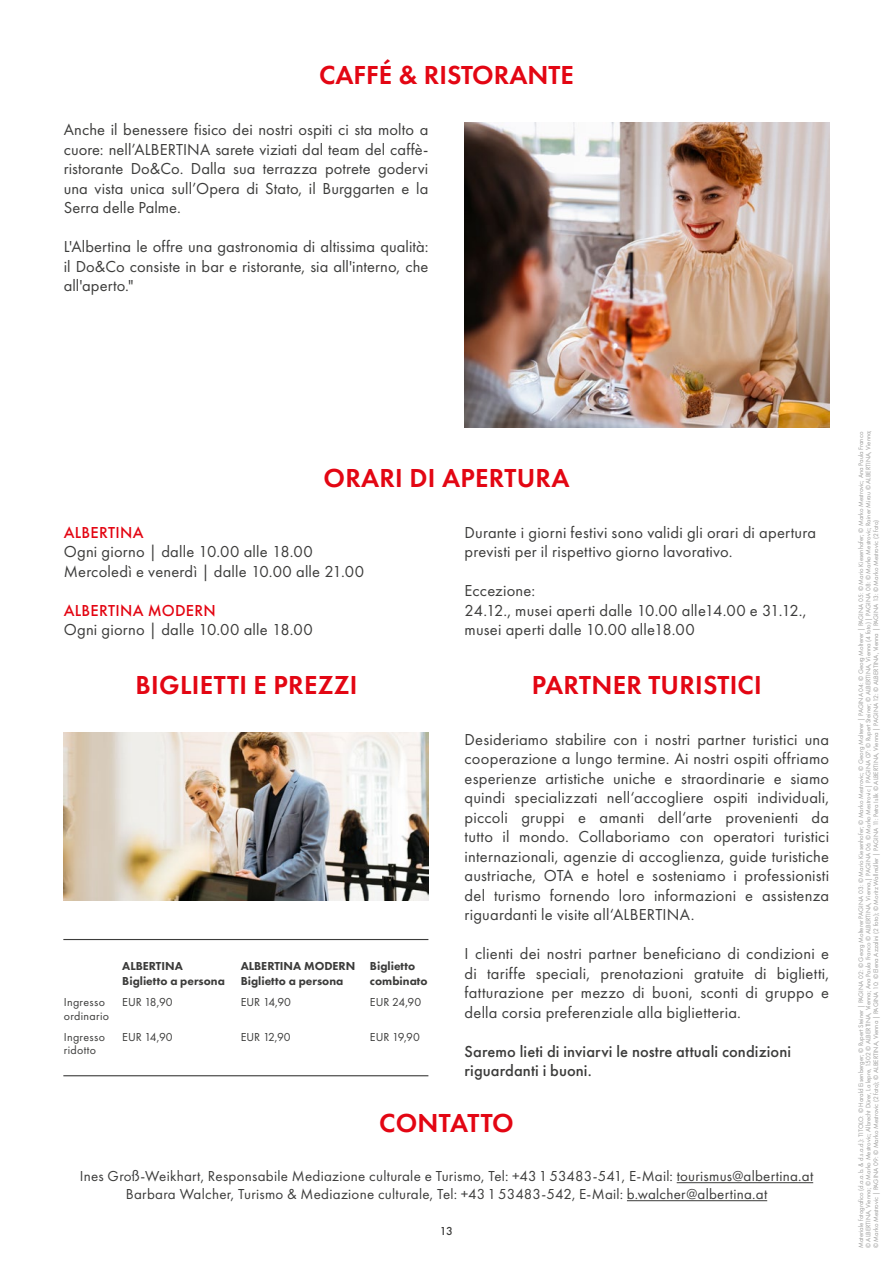
<style>
.page{position:relative;width:893px;height:1263px;background:#fff}
.page>*{position:absolute;margin:0;border:0;box-sizing:border-box;transform-origin:0 0}
.t1{font:600 27px "Futura PT";letter-spacing:.01em;color:#e30613}
.t2{font:16.5px/19.5px "Futura PT";letter-spacing:.01em;color:#3c3c3b;text-align:justify}
.t3{font:500 16.5px/19.5px "Futura PT";letter-spacing:.005em;color:#3c3c3b}
.t4{font:500 16.5px "Futura PT";letter-spacing:.015em;color:#e30613}
.t5{font:15px/18px "Futura PT";letter-spacing:.015em;color:#3c3c3b;text-align:center}
.t6{font:12px/13.5px "Futura PT";letter-spacing:.02em;color:#3c3c3b}
.t7{font:800 12px/15px "Futura PT";color:#3c3c3b}
.t8{font:500 12px "Futura PT";color:#3c3c3b}
.t9{font:6.75px/7.5px "Futura PT";color:#9d9d9c}
</style>
<div class="page">
<hr style="left:677px;top:1182px;width:136px;height:1px;background:#3c3c3b">
<hr style="left:627px;top:1200px;width:140px;height:1px;background:#3c3c3b">
<img style="left:64px;top:732px;width:364px;height:169px">
<img style="left:465px;top:123px;width:364px;height:305px">
<hr style="left:63px;top:939px;width:365px;height:1px;background:#3c3c3b">
<hr style="left:63px;top:1075px;width:365px;height:1px;background:#3c3c3b">
<h1 class="t1" style="left:319px;top:58px;width:256px">CAFFÉ &amp; RISTORANTE</h1>
<p class="t2" style="left:64px;top:120px;width:366px">Anche il benessere fisico dei nostri ospiti ci sta molto a cuore: nell’ALBERTINA sarete viziati dal team del caffè&shy;ristorante Do&amp;Co. Dalla sua terrazza potrete godervi una vista unica sull’Opera di Stato, il Burggarten e la Serra delle Palme.</p>
<p class="t2" style="left:64px;top:237px;width:366px">L'Albertina le offre una gastronomia di altissima qualità: il Do&amp;Co consiste in bar e ristorante, sia all'interno, che all'aperto."</p>
<h1 class="t1" style="left:323px;top:461px;width:248px">ORARI DI APERTURA</h1>
<p class="t4" style="left:64px;top:522px;width:81px">ALBERTINA</p>
<p class="t2" style="left:64px;top:542px;width:302px">Ogni giorno | dalle 10.00 alle 18.00<br>Mercoledì e venerdì | dalle 10.00 alle 21.00</p>
<p class="t4" style="left:64px;top:600px;width:154px">ALBERTINA MODERN</p>
<p class="t2" style="left:64px;top:620px;width:251px">Ogni giorno | dalle 10.00 alle 18.00</p>
<h1 class="t1" style="left:136px;top:668px;width:223px">BIGLIETTI E PREZZI</h1>
<p class="t7" style="left:122px;top:958px;width:104px">ALBERTINA<br>Biglietto a persona</p>
<p class="t7" style="left:241px;top:958px;width:116px">ALBERTINA MODERN<br>Biglietto a persona</p>
<p class="t7" style="left:370px;top:958px;width:59px">Biglietto combinato</p>
<p class="t6" style="left:64px;top:995px;width:47px">Ingresso ordinario</p>
<p class="t6" style="left:122px;top:995px;width:52px">EUR 18,90</p>
<p class="t6" style="left:241px;top:995px;width:52px">EUR 14,90</p>
<p class="t6" style="left:370px;top:995px;width:53px">EUR 24,90</p>
<p class="t6" style="left:64px;top:1030px;width:43px">Ingresso ridotto</p>
<p class="t6" style="left:122px;top:1030px;width:52px">EUR 14,90</p>
<p class="t6" style="left:241px;top:1030px;width:52px">EUR 12,90</p>
<p class="t6" style="left:370px;top:1030px;width:51px">EUR 19,90</p>
<p class="t2" style="left:465px;top:522px;width:353px">Durante i giorni festivi sono validi gli orari di apertura previsti per il rispettivo giorno lavorativo.</p>
<p class="t2" style="left:465px;top:581px;width:343px;text-align:left">Eccezione:<br>24.12., musei aperti dalle 10.00 alle14.00 e 31.12., musei aperti dalle 10.00 alle18.00</p>
<h1 class="t1" style="left:532px;top:668px;width:231px">PARTNER TURISTICI</h1>
<p class="t2" style="left:465px;top:729px;width:366px">Desideriamo stabilire con i nostri partner turistici una cooperazione a lungo termine. Ai nostri ospiti offriamo esperienze artistiche uniche e straordinarie e siamo quindi specializzati nell‘accogliere ospiti individuali, piccoli gruppi e amanti dell‘arte provenienti da tutto il mondo. Collaboriamo con operatori turistici internazionali, agenzie di accoglienza, guide turistiche austriache, OTA e hotel e sosteniamo i professionisti del turismo fornendo loro informazioni e assistenza riguardanti le visite all‘ALBERTINA.</p>
<p class="t2" style="left:465px;top:944px;width:366px">I clienti dei nostri partner beneficiano di condizioni e di tariffe speciali, prenotazioni gratuite di biglietti, fatturazione per mezzo di buoni, sconti di gruppo e della corsia preferenziale alla biglietteria.</p>
<p class="t3" style="left:465px;top:1041px;width:328px">Saremo lieti di inviarvi le nostre attuali condizioni riguardanti i buoni.</p>
<h1 class="t1" style="left:379px;top:1106px;width:136px">CONTATTO</h1>
<p class="t5" style="left:80px;top:1167px;width:735px">Ines Groß-Weikhart, Responsabile Mediazione culturale e Turismo, Tel: +43 1 53483-541, E-Mail: tourismus@albertina.at<br>Barbara Walcher, Turismo &amp; Mediazione culturale, Tel: +43 1 53483-542, E-Mail: b.walcher@albertina.at</p>
<p class="t8" style="left:440px;top:1223px;width:15px">13</p>
<p class="t9" style="left:857px;top:1248px;width:819px;rotate:-90deg">Materiale fotografico (d.a.a.b. &amp; d.s.a.d.): TITOLO: © Harald Eisenberger; © Rupert Steiner | PAGINA 02: © Georg Molterer PAGINA 03: © Mario Kiesenhofer; © Marko Mestrovic; © Georg Molterer | PAGINA 04: © Georg Molterer | PAGINA 05: © Mario Kiesenhofer; © Marko Mestrovic; Ana Paula Franco © ALBERTINA, Vienna; © Marko Mestrovic; Albrecht Dürer, La lepre, 1502 © ALBERTINA, Vienna; Ana Paula Franco © ALBERTINA, Vienna,| PAGINA 06: © Marko Mestrovic | PAGINA 07: © Rupert Steiner; © ALBERTINA, Vienna (4 foto) | PAGINA 08: © Marko Mestrovic; Rainer Mirau © ALBERTINA, Vienna; © Marko Mestrovic | PAGINA 09: © Marko Mestrovic (2 foto); © ALBERTINA, Vienna | PAGINA 10: © Elena Azzalini (2 foto); © Moritz Wallmüller | PAGINA 11: Petra Islik © ALBERTINA, Vienna | PAGINA 12: © ALBERTINA, Vienna | PAGINA 13: © Marko Mestrovic (2 foto)</p>
</div>
